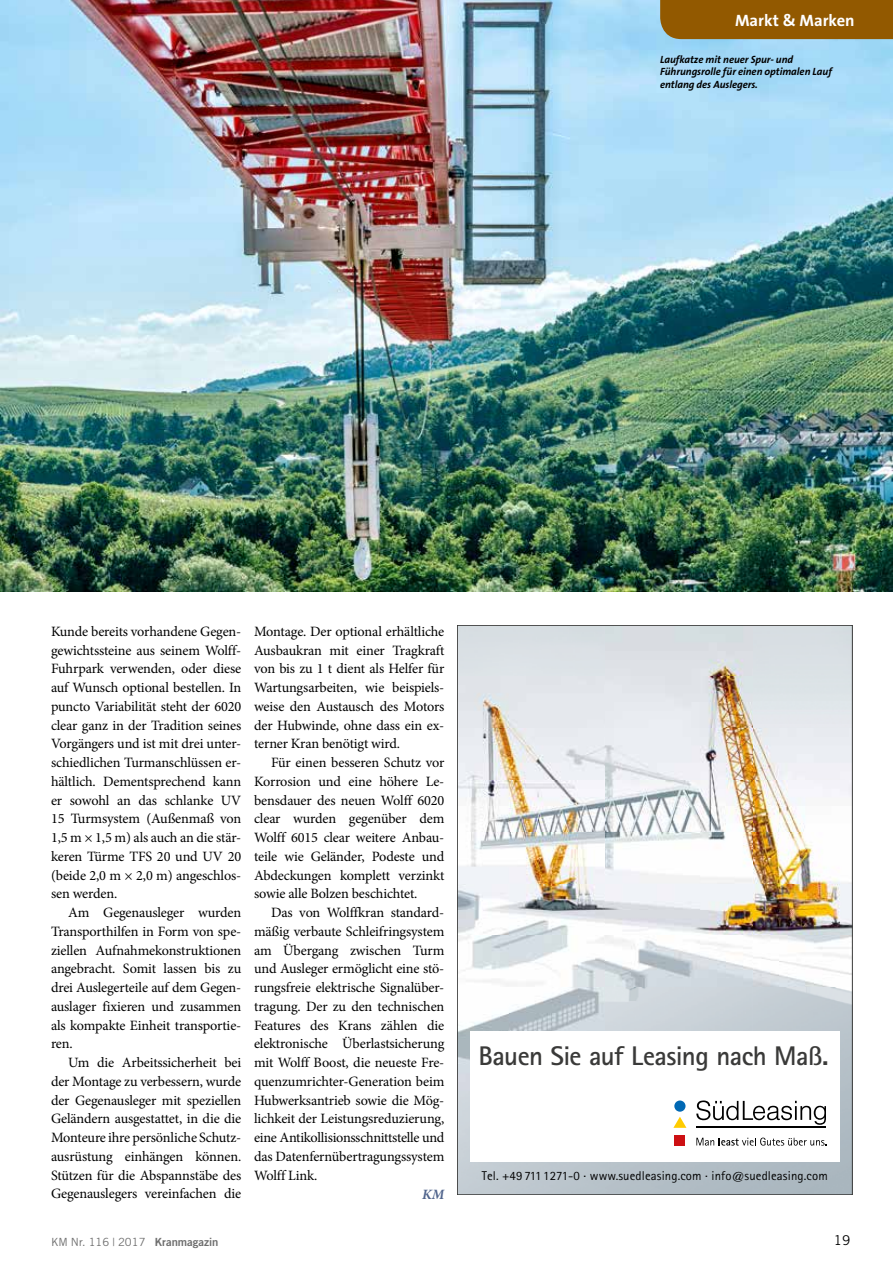
<style>
.page{position:relative;width:893px;height:1263px;background:#fff}
.page>*{position:absolute;margin:0;border:0;box-sizing:border-box;transform-origin:0 0}
.t1{font:700 27px "Rotis Sans Serif";letter-spacing:-.025em;color:#3a3a39}
.t2{font:700 16.5px "The Sans B7";color:#fff}
.t3{font:14.25px/18.8px "Minion Pro";letter-spacing:-.01em;color:#000;text-align:justify}
.t4{font:italic 700 14.25px "Minion Pro";color:#51658d}
.t5{font:13.5px "Trade Gothic";color:#000}
.t6{font:12.75px "Rotis Sans Serif";letter-spacing:.01em;color:#000}
.t7{font:11.25px "Trade Gothic";color:#6e6e6e}
.t8{font:italic 700 10.5px/12.3px "The Sans B7";letter-spacing:-.005em;color:#000}
.s1{font-family:"Trade Gothic Bold Two"}
</style>
<div class="page">
<img style="left:0;top:0;width:893px;height:592px">
<div style="left:660px;top:0;width:233px;height:39px;background:#925900"></div>
<img style="left:459px;top:627px;width:392px;height:566px">
<div style="left:470px;top:1031px;width:370px;height:130px;background:#fff"></div>
<hr style="left:696px;top:1127px;width:130px;height:1px;background:#000">
<svg style="left:696px;top:1100px;width:130px;height:25px"></svg>
<svg style="left:696px;top:1137px;width:130px;height:8px"></svg>
<div style="left:674px;top:1100px;width:11px;height:12px;background:#0068b4;border-radius:50%"></div>
<svg style="left:673px;top:1117px;width:13px;height:11px"></svg>
<div style="left:674px;top:1134px;width:11px;height:11px;background:#cd1013"></div>
<p class="t2" style="left:735px;top:11px;width:121px">Markt &amp; Marken</p>
<p class="t8" style="left:660px;top:54px;width:173px">Laufkatze mit neuer Spur- und<br>Führungsrolle für einen optimalen Lauf entlang des Auslegers.</p>
<p class="t3" style="left:51px;top:622px;width:192px">Kunde bereits vorhandene Gegen&shy;gewichtssteine aus seinem Wolff-Fuhrpark verwenden, oder diese auf Wunsch optional bestellen. In puncto Variabilität steht der 6020 clear ganz in der Tradition seines Vorgängers und ist mit drei unter&shy;schiedlichen Turmanschlüssen er&shy;hältlich. Dementsprechend kann er sowohl an das schlanke UV 15 Turmsystem (Außenmaß von 1,5 m × 1,5 m) als auch an die stär&shy;keren Türme TFS 20 und UV 20 (beide 2,0 m × 2,0 m) angeschlos&shy;sen werden.</p>
<p class="t3" style="left:51px;top:903px;width:192px;text-indent:17px">Am Gegenausleger wurden Transporthilfen in Form von spe&shy;ziellen Aufnahmekonstruktionen angebracht. Somit lassen bis zu drei Auslegerteile auf dem Gegen&shy;auslager fixieren und zusammen als kompakte Einheit transportie&shy;ren.</p>
<p class="t3" style="left:51px;top:1053px;width:192px;text-indent:17px">Um die Arbeitssicherheit bei der Montage zu verbessern, wurde der Gegenausleger mit speziellen Geländern ausgestattet, in die die Monteure ihre persönliche Schutz&shy;ausrüstung einhängen können.<br>Stützen für die Abspannstäbe des Gegenauslegers vereinfachen die</p>
<p class="t3" style="left:254px;top:622px;width:192px">Montage. Der optional erhältliche Ausbaukran mit einer Tragkraft von bis zu 1 t dient als Helfer für Wartungsarbeiten, wie beispiels&shy;weise den Austausch des Motors der Hubwinde, ohne dass ein ex&shy;terner Kran benötigt wird.</p>
<p class="t3" style="left:254px;top:753px;width:192px;text-indent:17px">Für einen besseren Schutz vor Korrosion und eine höhere Le&shy;bensdauer des neuen Wolff 6020 clear wurden gegenüber dem Wolff 6015 clear weitere Anbau&shy;teile wie Geländer, Podeste und Abdeckungen komplett verzinkt sowie alle Bolzen beschichtet.</p>
<p class="t3" style="left:254px;top:903px;width:192px;text-indent:17px">Das von Wolffkran standard&shy;mäßig verbaute Schleifringsystem am Übergang zwischen Turm und Ausleger ermöglicht eine stö&shy;rungsfreie elektrische Signalüber&shy;tragung. Der zu den technischen Features des Krans zählen die elektronische Überlastsicherung mit Wolff Boost, die neueste Fre&shy;quenzumrichter-Generation beim Hubwerksantrieb sowie die Mög&shy;lichkeit der Leistungsreduzierung, eine Antikollisionsschnittstelle und das Datenfernübertragungssystem Wolff Link.</p>
<p class="t4" style="left:422px;top:1185px;width:24px">KM</p>
<h1 class="t1" style="left:478px;top:1039px;width:352px">Bauen Sie auf Leasing nach Maß.</h1>
<p class="t6" style="left:482px;top:1168px;width:347px">Tel. +49 711 1271-0 <sup>.</sup> www.suedleasing.com <sup>.</sup> info@suedleasing.com</p>
<p class="t7" style="left:51px;top:1235px;width:169px">KM Nr. 116 | 2017 <span class="s1">Kranmagazin</span></p>
<p class="t5" style="left:834px;top:1232px;width:18px">19</p>
</div>
